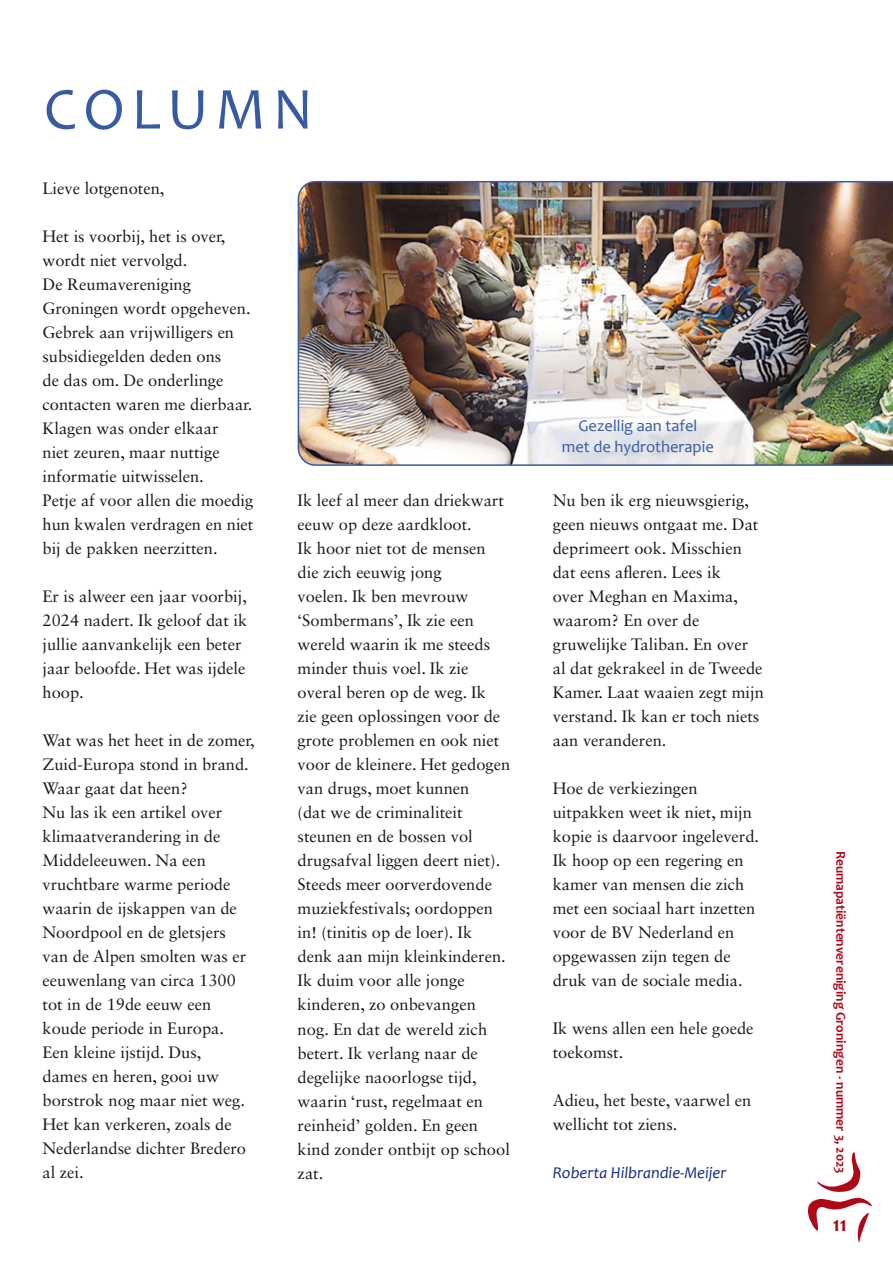
<style>
.page{position:relative;width:893px;height:1263px;background:#fff}
.page>*{position:absolute;margin:0;border:0;box-sizing:border-box;transform-origin:0 0}
.t1{font:60px "Candara";letter-spacing:.11em;color:#375ba2}
.t2{font:700 21px "Candara";color:#af0917}
.t3{font:16.5px/24px "Sabon LT Std";color:#1a171c}
.t4{font:16.5px/21px "Candara";color:#375ba2;text-align:center}
.t5{font:italic 16.5px "Candara";color:#172983}
.t6{font:700 13.5px "Candara";color:#af0917}
</style>
<div class="page">
<img style="left:297px;top:180px;width:596px;height:286px">
<svg style="left:808px;top:1152px;width:64px;height:90px"></svg>
<h1 class="t1" style="left:44px;top:71px;width:271px">COLUMN</h1>
<p class="t3" style="left:43px;top:176px;width:123px">Lieve lotgenoten,</p>
<p class="t3" style="left:43px;top:224px;width:212px">Het is voorbij, het is over, wordt niet vervolgd.<br>De Reumavereniging<br>Groningen wordt opgeheven.<br>Gebrek aan vrijwilligers en subsidiegelden deden ons<br>de das om. De onderlinge contacten waren me dierbaar.<br>Klagen was onder elkaar<br>niet zeuren, maar nuttige informatie uitwisselen.<br>Petje af voor allen die moedig hun kwalen verdragen en niet bij de pakken neerzitten.</p>
<p class="t3" style="left:43px;top:584px;width:206px">Er is alweer een jaar voorbij,<br>2024 nadert. Ik geloof dat ik jullie aanvankelijk een beter jaar beloofde. Het was ijdele hoop.</p>
<p class="t3" style="left:43px;top:728px;width:214px">Wat was het heet in de zomer,<br>Zuid-Europa stond in brand.<br>Waar gaat dat heen?<br>Nu las ik een artikel over klimaatverandering in de<br>Middeleeuwen. Na een vruchtbare warme periode waarin de ijskappen van de<br>Noordpool en de gletsjers van de Alpen smolten was er eeuwenlang van circa 1300 tot in de 19de eeuw een koude periode in Europa.<br>Een kleine ijstijd. Dus,<br>dames en heren, gooi uw borstrok nog maar niet weg.<br>Het kan verkeren, zoals de<br>Nederlandse dichter Bredero al zei.</p>
<p class="t3" style="left:298px;top:488px;width:214px">Ik leef al meer dan driekwart eeuw op deze aardkloot.<br>Ik hoor niet tot de mensen die zich eeuwig jong<br>voelen. Ik ben mevrouw ‘Sombermans’, Ik zie een wereld waarin ik me steeds minder thuis voel. Ik zie overal beren op de weg. Ik<br>zie geen oplossingen voor de grote problemen en ook niet voor de kleinere. Het gedogen van drugs, moet kunnen<br>(dat we de criminaliteit steunen en de bossen vol drugsafval liggen deert niet).<br>Steeds meer oorverdovende muziekfestivals; oordoppen in! (tinitis op de loer). Ik denk aan mijn kleinkinderen.<br>Ik duim voor alle jonge kinderen, zo onbevangen nog. En dat de wereld zich betert. Ik verlang naar de degelijke naoorlogse tijd, waarin ‘rust, regelmaat en reinheid’ golden. En geen kind zonder ontbijt op school zat.</p>
<p class="t4" style="left:562px;top:415px;width:153px">Gezellig aan tafel<br>met de hydrotherapie</p>
<p class="t3" style="left:553px;top:488px;width:213px">Nu ben ik erg nieuwsgierig, geen nieuws ontgaat me. Dat deprimeert ook. Misschien dat eens afleren. Lees ik<br>over Meghan en Maxima, waarom? En over de gruwelijke Taliban. En over al dat gekrakeel in de Tweede<br>Kamer. Laat waaien zegt mijn verstand. Ik kan er toch niets aan veranderen.</p>
<p class="t3" style="left:553px;top:776px;width:208px">Hoe de verkiezingen uitpakken weet ik niet, mijn kopie is daarvoor ingeleverd.<br>Ik hoop op een regering en kamer van mensen die zich met een sociaal hart inzetten voor de BV Nederland en opgewassen zijn tegen de druk van de sociale media.</p>
<p class="t3" style="left:553px;top:1016px;width:202px">Ik wens allen een hele goede toekomst.</p>
<p class="t3" style="left:553px;top:1088px;width:200px">Adieu, het beste, vaarwel en wellicht tot ziens.</p>
<p class="t5" style="left:553px;top:1162px;width:175px">Roberta Hilbrandie-Meijer</p>
<p class="t6" style="left:849px;top:851px;width:324px;rotate:90deg">Reumapatiëntenvereniging Groningen - nummer 3, 2023</p>
<p class="t2" style="left:833px;top:1211px;width:16px">11</p>
</div>
